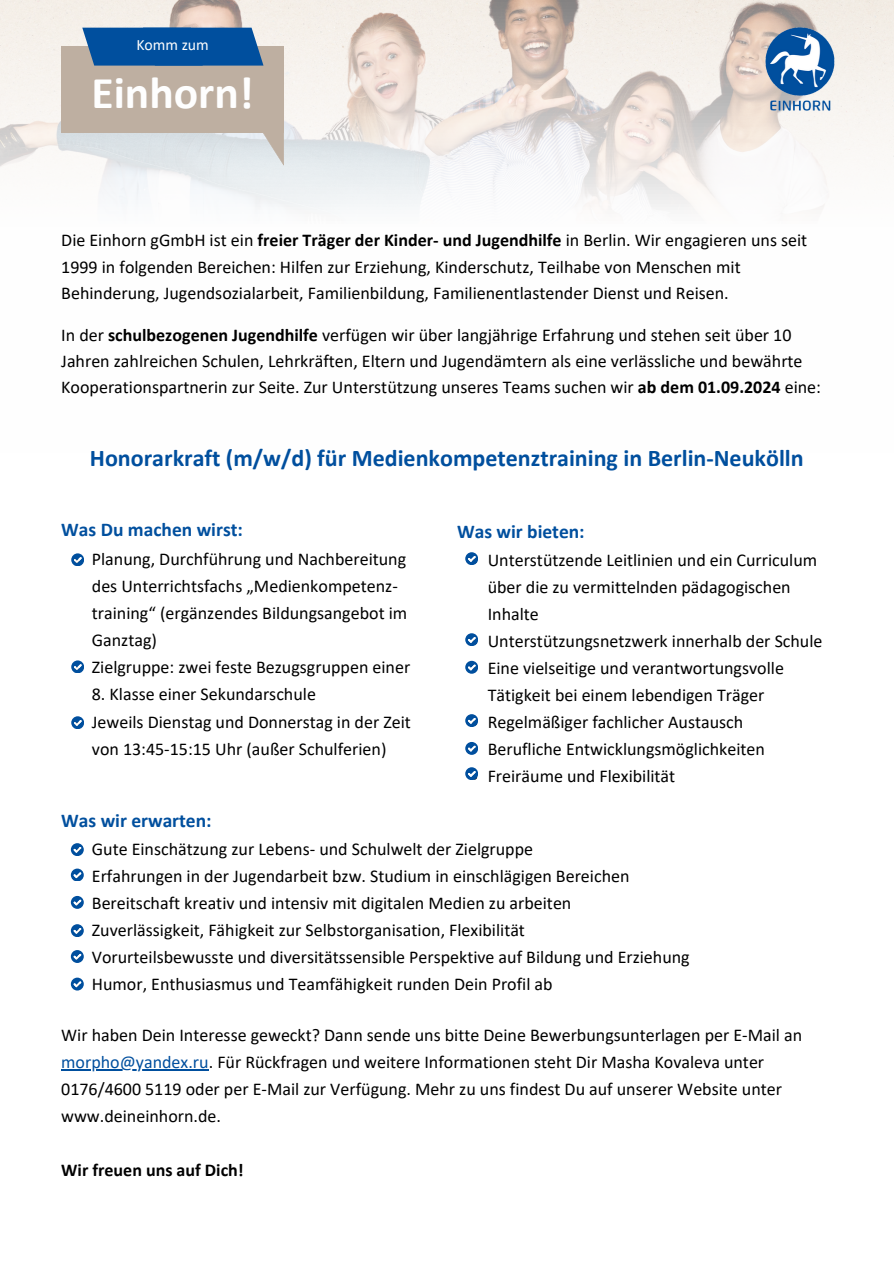
<style>
.page{position:relative;width:894px;height:1264px;background:#fff}
.page>*{position:absolute;margin:0;border:0;box-sizing:border-box;transform-origin:0 0}
.t1{font:700 45.45px "Calibri";color:#fefefe}
.t2{font:700 24px "Calibri";color:#004f9e}
.t3{font:700 19.5px "Calibri";color:#004f9e}
.t4{font:18px/27px "Calibri";color:#000}
.t5{font:700 18px "Calibri";color:#000}
.t6{font:15.75px "Calibri";color:#fefefe}
.s1{font-weight:700}
.s2{color:#004f9e}
</style>
<div class="page">
<svg style="left:0;top:0;width:893px;height:210px"></svg>
<img style="left:765px;top:28px;width:69px;height:83px">
<div style="left:61px;top:47px;width:223px;height:86px;background:#beafa1"></div>
<svg style="left:82px;top:28px;width:181px;height:38px;background:#0f58a0"></svg>
<svg style="left:241px;top:133px;width:43px;height:32px"></svg>
<svg style="left:465px;top:552px;width:12px;height:12px"></svg>
<svg style="left:465px;top:633px;width:12px;height:12px"></svg>
<svg style="left:465px;top:660px;width:12px;height:13px"></svg>
<svg style="left:465px;top:742px;width:12px;height:12px"></svg>
<svg style="left:465px;top:767px;width:12px;height:12px"></svg>
<svg style="left:465px;top:714px;width:12px;height:12px"></svg>
<svg style="left:71px;top:553px;width:13px;height:12px"></svg>
<svg style="left:71px;top:716px;width:13px;height:12px"></svg>
<svg style="left:71px;top:660px;width:13px;height:13px"></svg>
<hr style="left:61px;top:1069px;width:148px;height:1px;background:#004f9e">
<svg style="left:71px;top:843px;width:12px;height:12px"></svg>
<svg style="left:71px;top:895px;width:12px;height:13px"></svg>
<svg style="left:71px;top:950px;width:12px;height:12px"></svg>
<svg style="left:71px;top:924px;width:12px;height:12px"></svg>
<svg style="left:71px;top:868px;width:12px;height:13px"></svg>
<svg style="left:71px;top:977px;width:12px;height:13px"></svg>
<p class="t6" style="left:136px;top:38px;width:74px">Komm zum</p>
<p class="t1" style="left:91px;top:74px;width:164px">Einhorn!</p>
<p class="t4" style="left:61px;top:229px;width:747px;line-height:26.2px">Die Einhorn gGmbH ist ein <span class="s1">freier Träger der Kinder- und Jugendhilfe</span> in Berlin. Wir engagieren uns seit<br>1999 in folgenden Bereichen: Hilfen zur Erziehung, Kinderschutz, Teilhabe von Menschen mit<br>Behinderung, Jugendsozialarbeit, Familienbildung, Familienentlastender Dienst und Reisen.</p>
<p class="t4" style="left:61px;top:323px;width:761px;line-height:26.2px">In der <span class="s1">schulbezogenen Jugendhilfe</span> verfügen wir über langjährige Erfahrung und stehen seit über 10<br>Jahren zahlreichen Schulen, Lehrkräften, Eltern und Jugendämtern als eine verlässliche und bewährte<br>Kooperationspartnerin zur Seite. Zur Unterstützung unseres Teams suchen wir <span class="s1">ab dem 01.09.2024</span> eine:</p>
<p class="t2" style="left:90px;top:447px;width:715px">Honorarkraft (m/w/d) für Medienkompetenztraining in Berlin-Neukölln</p>
<h3 class="t3" style="left:61px;top:521px;width:183px">Was Du machen wirst:</h3>
<p class="t4" style="left:92px;top:547px;width:317px">Planung, Durchführung und Nachbereitung des Unterrichtsfachs „Medienkompetenz&shy;training“ (ergänzendes Bildungsangebot im Ganztag)</p>
<p class="t4" style="left:92px;top:655px;width:320px">Zielgruppe: zwei feste Bezugsgruppen einer</p>
<p class="t4" style="left:92px;top:682px;width:225px">8. Klasse einer Sekundarschule</p>
<p class="t4" style="left:92px;top:709px;width:320px">Jeweils Dienstag und Donnerstag in der Zeit von 13:45-15:15 Uhr (außer Schulferien)</p>
<p class="t3" style="left:457px;top:523px;width:129px">Was wir bieten:</p>
<h1 class="t4" style="left:487px;top:547px;width:331px">Unterstützende Leitlinien und ein Curriculum über die zu vermittelnden pädagogischen<br>Inhalte</h1>
<p class="t4" style="left:487px;top:628px;width:336px">Unterstützungsnetzwerk innerhalb der Schule</p>
<p class="t4" style="left:487px;top:655px;width:298px">Eine vielseitige und verantwortungsvolle<br>Tätigkeit bei einem lebendigen Träger</p>
<h4 class="t4" style="left:487px;top:709px;width:257px">Regelmäßiger fachlicher Austausch</h4>
<h4 class="t4" style="left:487px;top:736px;width:278px">Berufliche Entwicklungsmöglichkeiten</h4>
<h2 class="t4" style="left:487px;top:763px;width:189px">Freiräume und Flexibilität</h2>
<p class="t3" style="left:61px;top:812px;width:152px">Was wir erwarten:</p>
<p class="t4" style="left:92px;top:837px;width:442px">Gute Einschätzung zur Lebens- und Schulwelt der Zielgruppe</p>
<p class="t4" style="left:92px;top:864px;width:539px">Erfahrungen in der Jugendarbeit bzw. Studium in einschlägigen Bereichen</p>
<p class="t4" style="left:92px;top:891px;width:481px">Bereitschaft kreativ und intensiv mit digitalen Medien zu arbeiten</p>
<p class="t4" style="left:92px;top:918px;width:434px">Zuverlässigkeit, Fähigkeit zur Selbstorganisation, Flexibilität</p>
<p class="t4" style="left:92px;top:945px;width:599px">Vorurteilsbewusste und diversitätssensible Perspektive auf Bildung und Erziehung</p>
<p class="t4" style="left:92px;top:972px;width:462px">Humor, Enthusiasmus und Teamfähigkeit runden Dein Profil ab</p>
<h3 class="t4" style="left:61px;top:1023px;width:742px">Wir haben Dein Interesse geweckt? Dann sende uns bitte Deine Bewerbungsunterlagen per E-Mail an</h3>
<p class="t4" style="left:61px;top:1050px;width:722px"><span class="s2">morpho@yandex.ru</span>. Für Rückfragen und weitere Informationen steht Dir Masha Kovaleva unter<br>0176/4600 5119 oder per E-Mail zur Verfügung. Mehr zu uns findest Du auf unserer Website unter www.deineinhorn.de.</p>
<p class="t5" style="left:61px;top:1162px;width:184px">Wir freuen uns auf Dich!</p>
</div>
